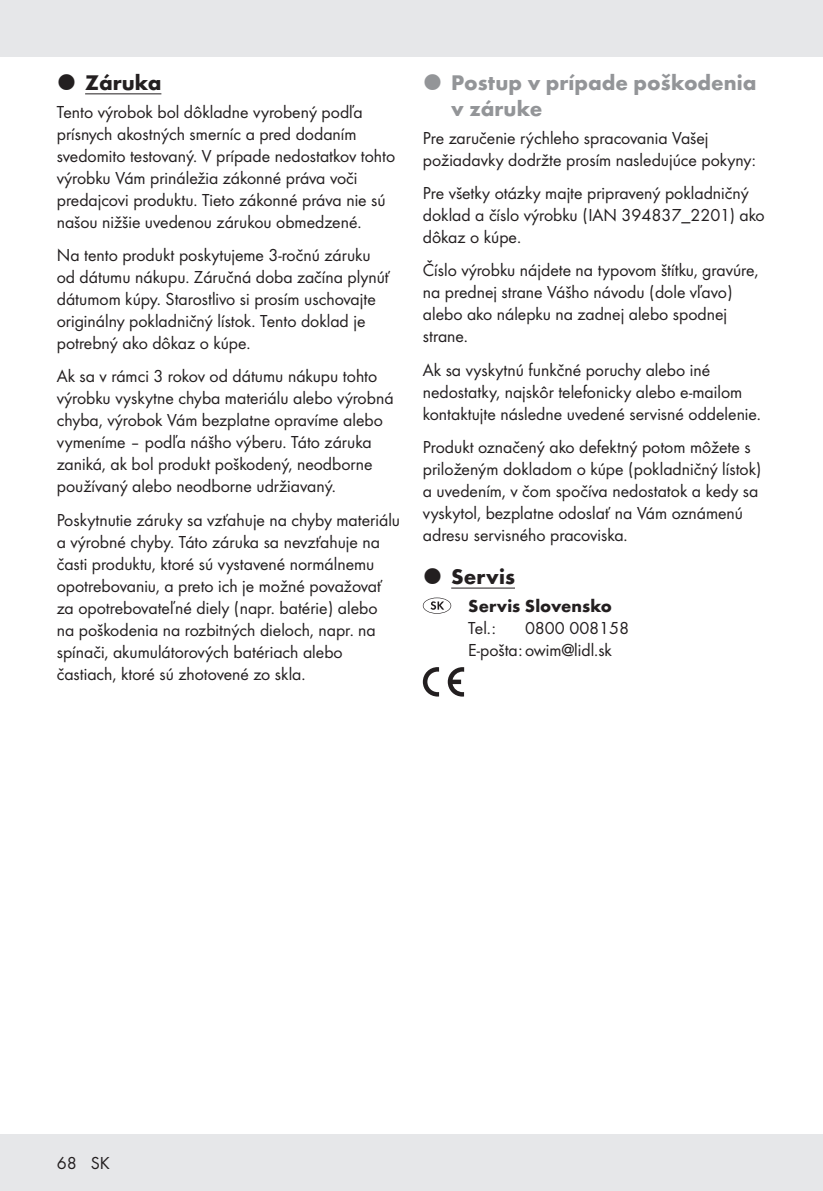
<style>
.page{position:relative;width:823px;height:1191px;background:#fff}
.page>*{position:absolute;margin:0;border:0;box-sizing:border-box;transform-origin:0 0}
.t1{font:700 22px/26px "Futura";color:#939598}
.t2{font:700 22px "Futura";color:#231f20}
.t3{font:18px/22px "Futura Boo";color:#231f20}
.t4{font:700 18px "Futura";color:#231f20}
</style>
<div class="page">
<div style="left:0;top:1134px;width:822px;height:57px;background:#e6e7e9"></div>
<div style="left:0;top:0;width:822px;height:57px;background:#e6e7e9"></div>
<hr style="left:85px;top:93px;width:76px;height:1px;background:#231f20">
<hr style="left:451px;top:587px;width:63px;height:1px;background:#231f20">
<svg style="left:422px;top:597px;width:29px;height:17px"></svg>
<svg style="left:422px;top:667px;width:42px;height:29px"></svg>
<p class="t2" style="left:85px;top:66px;width:78px">Záruka</p>
<p class="t3" style="left:57px;top:100px;width:340px">Tento výrobok bol dôkladne vyrobený podľa prísnych akostných smerníc a pred dodaním svedomito testovaný. V prípade nedostatkov tohto výrobku Vám prináležia zákonné práva voči predajcovi produktu. Tieto zákonné práva nie sú našou nižšie uvedenou zárukou obmedzené.</p>
<p class="t3" style="left:57px;top:243px;width:335px">Na tento produkt poskytujeme 3-ročnú záruku od dátumu nákupu. Záručná doba začína plynúť dátumom kúpy. Starostlivo si prosím uschovajte originálny pokladničný lístok. Tento doklad je potrebný ako dôkaz o kúpe.</p>
<p class="t3" style="left:57px;top:364px;width:338px">Ak sa v rámci 3 rokov od dátumu nákupu tohto výrobku vyskytne chyba materiálu alebo výrobná chyba, výrobok Vám bezplatne opravíme alebo vymeníme – podľa nášho výberu. Táto záruka zaniká, ak bol produkt poškodený, neodborne používaný alebo neodborne udržiavaný.</p>
<p class="t3" style="left:57px;top:508px;width:345px">Poskytnutie záruky sa vzťahuje na chyby materiálu a výrobné chyby. Táto záruka sa nevzťahuje na časti produktu, ktoré sú vystavené normálnemu opotrebovaniu, a preto ich je možné považovať za opotrebovateľné diely (napr. batérie) alebo<br>na poškodenia na rozbitných dieloch, napr. na spínači, akumulátorových batériach alebo častiach, ktoré sú zhotovené zo skla.</p>
<p class="t1" style="left:451px;top:68px;width:306px">Postup v prípade poškodenia v záruke</p>
<p class="t3" style="left:422px;top:126px;width:334px">Pre zaručenie rýchleho spracovania Vašej požiadavky dodržte prosím nasledujúce pokyny:</p>
<p class="t3" style="left:422px;top:181px;width:343px">Pre všetky otázky majte pripravený pokladničný doklad a číslo výrobku (IAN 394837_2201) ako dôkaz o kúpe.</p>
<p class="t3" style="left:422px;top:258px;width:337px">Číslo výrobku nájdete na typovom štítku, gravúre, na prednej strane Vášho návodu (dole vľavo) alebo ako nálepku na zadnej alebo spodnej strane.</p>
<p class="t3" style="left:422px;top:358px;width:339px">Ak sa vyskytnú funkčné poruchy alebo iné nedostatky, najskôr telefonicky alebo e-mailom kontaktujte následne uvedené servisné oddelenie.</p>
<p class="t3" style="left:422px;top:435px;width:340px">Produkt označený ako defektný potom môžete s priloženým dokladom o kúpe (pokladničný lístok) a uvedením, v čom spočíva nedostatok a kedy sa vyskytol, bezplatne odoslať na Vám oznámenú adresu servisného pracoviska.</p>
<p class="t2" style="left:451px;top:560px;width:65px">Servis</p>
<p class="t4" style="left:468px;top:592px;width:145px">Servis Slovensko</p>
<p class="t3" style="left:468px;top:616px;width:29px">Tel.:</p>
<p class="t3" style="left:468px;top:616px;width:162px;text-indent:57px">0800 008158<br>E-pošta: owim@lidl.sk</p>
<p class="t3" style="left:57px;top:1151px;width:55px">68 SK</p>
</div>
